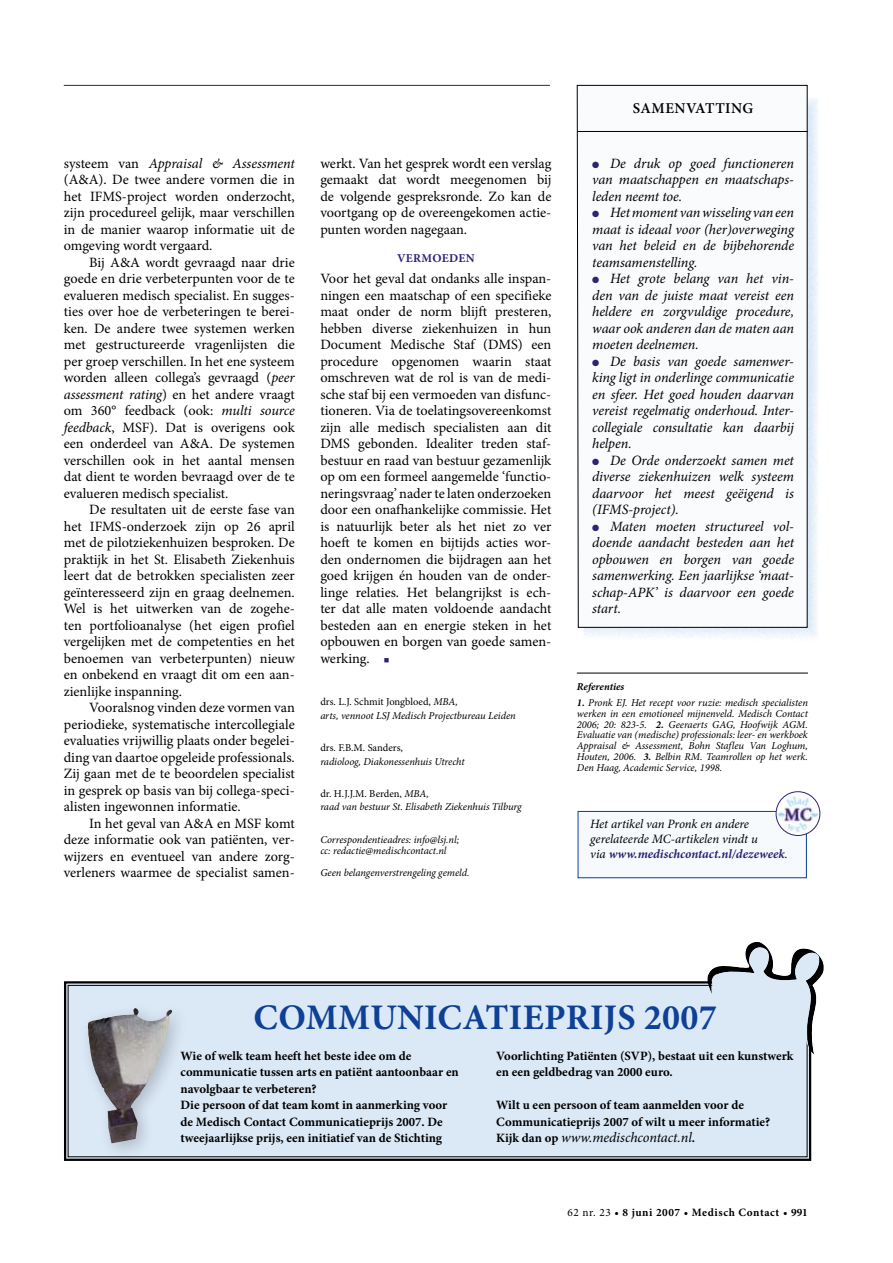
<style>
.page{position:relative;width:893px;height:1263px;background:#fff}
.page>*{position:absolute;margin:0;border:0;box-sizing:border-box;transform-origin:0 0}
.t1{font:700 36px "Minion Pro";letter-spacing:.01em;color:#0e4096}
.t2{font:600 15px "Minion Pro";letter-spacing:.03em;color:#000}
.t3{font:14.25px/16.5px "Minion Pro";color:#000;text-align:justify}
.t4{font:italic 14.25px/16.5px "Minion Pro";letter-spacing:-.005em;color:#000;text-align:justify}
.t5{font:700 12.75px/16.5px "Minion Pro";color:#000}
.t6{font:italic 12.75px/15px "Minion Pro";letter-spacing:-.005em;color:#000}
.t7{font:700 12px "Minion Pro";letter-spacing:.03em;color:#2f2274}
.t8{font:700 11.25px "Minion Pro";letter-spacing:.05em;color:#000}
.t9{font:italic 10.5px/10.9px "Minion Pro";letter-spacing:-.005em;color:#000}
.t10{font:10.5px "Minion Pro";color:#000}
.t11{font:italic 700 10.5px "Minion Pro";color:#000}
.s1{font-style:italic}
.s2{color:#2f2274}
.s3{font-style:normal}
.s4{font-weight:700}
.s5{font-weight:700;color:#2f2274}
.s6{font-weight:700;font-style:normal;font-size:12.75px}
.s7{font-weight:400}
</style>
<div class="page">
<hr style="left:577px;top:673px;width:231px;height:1px;background:#000">
<hr style="left:64px;top:85px;width:486px;height:1px;background:#2f2274">
<svg style="left:577px;top:85px;width:231px;height:543px"></svg>
<hr style="left:578px;top:131px;width:230px;height:1px;background:#000">
<div style="left:64px;top:981px;width:748px;height:180px;background:#dbe8f6"></div>
<div style="left:68px;top:985px;width:739px;height:172px;border:1px solid #000"></div>
<div style="left:75px;top:998px;width:117px;height:165px;background:#000;opacity:.2"></div>
<img style="left:99px;top:1079px;width:18px;height:64px">
<svg style="left:703px;top:942px;width:121px;height:112px"></svg>
<div style="left:578px;top:811px;width:228px;height:67px;background:#f7fafd"></div>
<div style="left:578px;top:811px;width:229px;height:67px;border:1px solid #0e4096"></div>
<img style="left:776px;top:794px;width:43px;height:38px">
<div style="left:776px;top:791px;width:44px;height:45px;border:1px solid #2f2274;border-radius:50%"></div>
<p class="t3" style="left:64px;top:155px;width:233px">systeem van <span class="s1">Appraisal &amp; Assessment </span>(A&amp;A). De twee andere vormen die in het IFMS-project worden onderzocht, zijn procedureel gelijk, maar verschillen in de manier waarop informatie uit de omgeving wordt vergaard.</p>
<p class="t3" style="left:64px;top:254px;width:233px;text-indent:26px">Bij A&amp;A wordt gevraagd naar drie goede en drie verbeterpunten voor de te evalueren medisch specialist. En sugges&shy;ties over hoe de verbeteringen te berei&shy;ken. De andere twee systemen werken met gestructureerde vragenlijsten die per groep verschillen. In het ene systeem worden alleen collega’s gevraagd (<span class="s1">peer assessment rating</span>) en het andere vraagt om 360° feedback (ook: <span class="s1">multi source feedback</span>, MSF). Dat is overigens ook een onderdeel van A&amp;A. De systemen verschillen ook in het aantal mensen dat dient te worden bevraagd over de te evalueren medisch specialist.</p>
<p class="t3" style="left:64px;top:501px;width:233px;text-indent:26px">De resultaten uit de eerste fase van het IFMS-onderzoek zijn op 26 april met de pilotziekenhuizen besproken. De praktijk in het St. Elisabeth Ziekenhuis leert dat de betrokken specialisten zeer geïnteresseerd zijn en graag deelnemen.<br>Wel is het uitwerken van de zogehe&shy;ten portfolioanalyse (het eigen profiel vergelijken met de competenties en het benoemen van verbeterpunten) nieuw en onbekend en vraagt dit om een aan&shy;zienlijke inspanning.</p>
<p class="t3" style="left:64px;top:699px;width:233px;text-indent:26px">Vooralsnog vinden deze vormen van periodieke, systematische intercollegiale evaluaties vrijwillig plaats onder begelei&shy;ding van daartoe opgeleide professionals.<br>Zij gaan met de te beoordelen specialist in gesprek op basis van bij collega-speci&shy;alisten ingewonnen informatie.</p>
<p class="t3" style="left:64px;top:815px;width:233px;text-indent:26px">In het geval van A&amp;A en MSF komt deze informatie ook van patiënten, ver&shy;wijzers en eventueel van andere zorg&shy;verleners waarmee de specialist samen-</p>
<p class="t3" style="left:320px;top:155px;width:233px">werkt. Van het gesprek wordt een verslag gemaakt dat wordt meegenomen bij de volgende gespreksronde. Zo kan de voortgang op de overeengekomen actie&shy;punten worden nagegaan.</p>
<p class="t7" style="left:397px;top:250px;width:79px">Vermoeden</p>
<p class="t3" style="left:320px;top:270px;width:233px;text-align:left">Voor het geval dat ondanks alle inspan&shy;ningen een maatschap of een specifieke maat onder de norm blijft presteren, hebben diverse ziekenhuizen in hun Document Medische Staf (DMS) een procedure opgenomen waarin staat omschreven wat de rol is van de medi&shy;sche staf bij een vermoeden van disfunc&shy;tioneren. Via de toelatingsovereenkomst zijn alle medisch specialisten aan dit DMS gebonden. Idealiter treden staf&shy;bestuur en raad van bestuur gezamenlijk op om een formeel aangemelde ‘functio&shy;neringsvraag’ nader te laten onder-zoeken door een onafhankelijke commissie. Het is natuurlijk beter als het niet zo ver hoeft te komen en bijtijds acties wor&shy;den ondernomen die bijdragen aan het goed krijgen én houden van de onder-- linge relaties. Het belangrijkst is ech&shy;ter dat alle maten voldoende aandacht besteden aan en energie steken in het opbouwen en borgen van goede samen&shy;werking. <span class="s2">■</span></p>
<p class="t9" style="left:320px;top:695px;width:197px;line-height:13.6px"><span class="s3">drs. L.J. Schmit Jongbloed,</span> MBA,<br>arts, vennoot LSJ Medisch Projectbureau Leiden</p>
<p class="t10" style="left:320px;top:740px;width:84px">drs. F.B.M. Sanders,</p>
<p class="t9" style="left:320px;top:756px;width:146px">radioloog, Diakonessenhuis Utrecht</p>
<p class="t9" style="left:320px;top:786px;width:203px;line-height:13.6px"><span class="s3">dr. H.J.J.M. Berden,</span> MBA,<br>raad van bestuur St. Elisabeth Ziekenhuis Tilburg</p>
<p class="t9" style="left:320px;top:834px;width:140px">Correspondentieadres: info@lsj.nl; cc: redactie@medischcontact.nl</p>
<p class="t9" style="left:320px;top:867px;width:151px">Geen belangenverstrengeling gemeld.</p>
<p class="t2" style="left:633px;top:99px;width:122px">SAMENVATTING</p>
<p class="t4" style="left:592px;top:155px;width:203px"><span class="s2">●</span> De druk op goed functioneren van maatschappen en maatschaps&shy;leden neemt toe.</p>
<p class="t4" style="left:592px;top:204px;width:203px"><span class="s2">●</span> Het moment van wisseling van een maat is ideaal voor (her)overweging van het beleid en de bijbehorende teamsamenstelling.</p>
<p class="t4" style="left:592px;top:270px;width:203px"><span class="s2">●</span> Het grote belang van het vin&shy;den van de juiste maat vereist een heldere en zorgvuldige procedure, waar ook anderen dan de maten aan moeten deelnemen.</p>
<p class="t4" style="left:592px;top:353px;width:203px"><span class="s2">●</span> De basis van goede samenwer&shy;king ligt in onderlinge communicatie en sfeer. Het goed houden daarvan vereist regelmatig onderhoud. Inter&shy;collegiale consultatie kan daarbij helpen.</p>
<p class="t4" style="left:592px;top:452px;width:203px"><span class="s2">●</span> De Orde onderzoekt samen met diverse ziekenhuizen welk systeem daarvoor het meest geëigend is (IFMS-project).</p>
<p class="t4" style="left:592px;top:518px;width:203px"><span class="s2">●</span> Maten moeten structureel vol&shy;doende aandacht besteden aan het opbouwen en borgen van goede samen-werking. Een jaarlijkse ‘maat&shy;schap-APK’ is daarvoor een goede start.</p>
<p class="t11" style="left:577px;top:679px;width:49px">Referenties</p>
<p class="t9" style="left:577px;top:697px;width:233px;text-align:justify"><span class="s4">1.</span> Pronk EJ. Het recept voor ruzie: medisch specialisten werken in een emotioneel mijnenveld. Medisch Contact 2006; 20: 823-5. <span class="s4">2.</span> Geeraerts GAG, Hoofwijk AGM.<br>Evaluatie van (medische) professionals: leer- en werkboek Appraisal &amp; Assessment, Bohn Stafleu Van Loghum, Houten, 2006. <span class="s4">3.</span> Belbin RM. Teamrollen op het werk.<br>Den Haag, Academic Service, 1998.</p>
<p class="t6" style="left:590px;top:816px;width:199px">Het artikel van Pronk en andere gerelateerde MC-artikelen vindt u<br>via <span class="s5">www.medischcontact.nl/dezeweek</span>.</p>
<h1 class="t1" style="left:253px;top:992px;width:465px">Communicatieprijs 2007</h1>
<p class="t5" style="left:181px;top:1047px;width:280px">Wie of welk team heeft het beste idee om de communicatie tussen arts en patiënt aantoonbaar en navolgbaar te verbeteren?<br>Die persoon of dat team komt in aanmerking voor de Medisch Contact Communicatieprijs 2007. De tweejaarlijkse prijs, een initiatief van de Stichting</p>
<p class="t5" style="left:496px;top:1047px;width:299px">Voorlichting Patiënten (SVP), bestaat uit een kunstwerk en een geldbedrag van 2000 euro.</p>
<p class="t5" style="left:496px;top:1097px;width:275px">Wilt u een persoon of team aanmelden voor de<br>Communicatieprijs 2007 of wilt u meer informatie?</p>
<p class="t4" style="left:496px;top:1129px;width:200px"><span class="s6">Kijk dan op</span> www.medischcontact.nl<span class="s6">.</span></p>
<p class="t8" style="left:567px;top:1204px;width:242px"><span class="s7">62 nr. 23</span> • 8 juni 2007 • Medisch Contact • 991</p>
</div>
